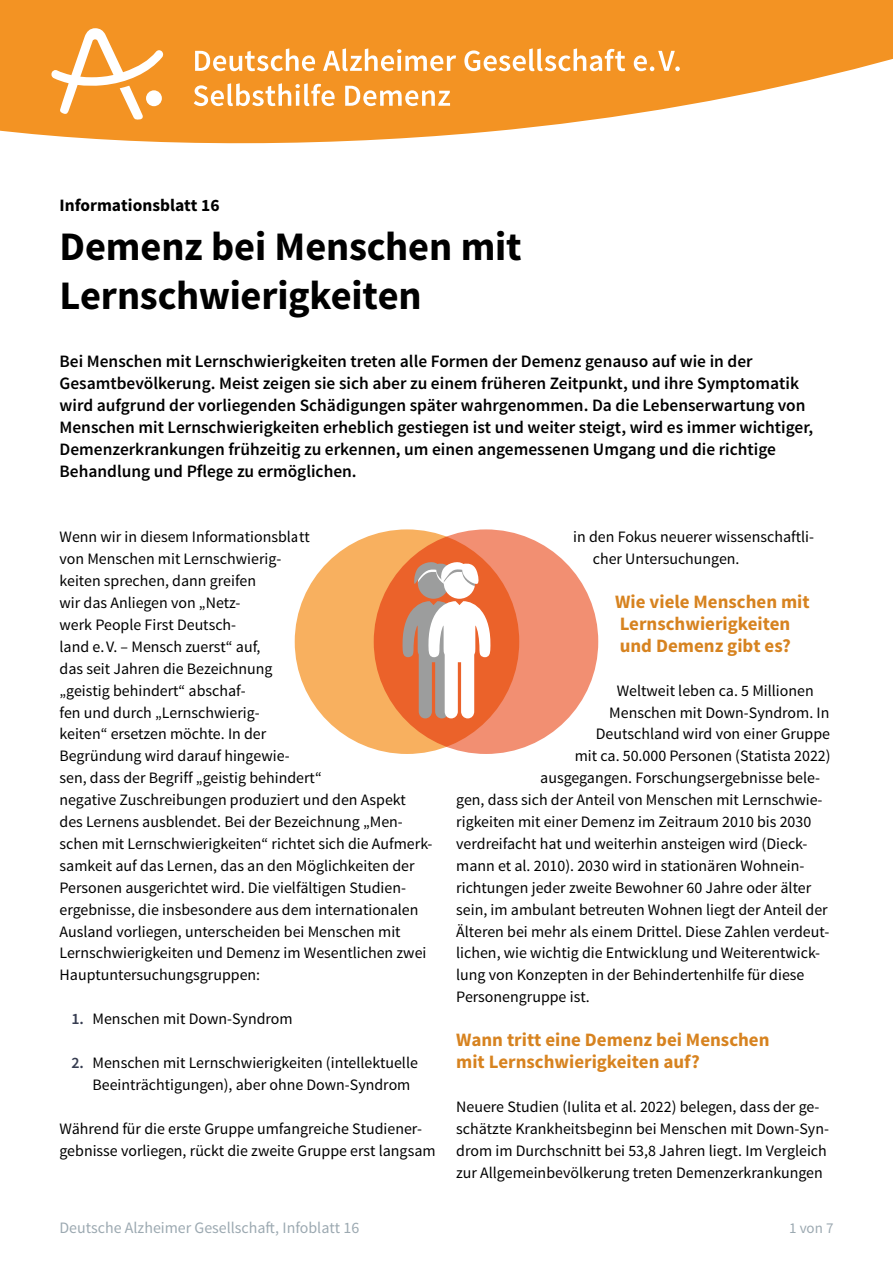
<style>
.page{position:relative;width:893px;height:1263px;background:#fff}
.page>*{position:absolute;margin:0;border:0;box-sizing:border-box;transform-origin:0 0}
.Headline_27{font:700 40.5px/48.8px "Source Sans Pro";letter-spacing:-.005em;color:#000}
.Zwischenüberschrift_grösser{font:700 18.9px/21.9px "Source Sans Pro";color:#d78320}
.zusammenfassung{font:600 17.4px/21.9px "Source Sans Pro";color:#000}
.Zwischenüberschrift_Infoblätter{font:700 17.4px "Source Sans Pro";color:#000}
.fließtext_ohne-Abstand{font:15.9px/21.9px "Source Sans Pro";color:#000}
.fließtext_ohne_3trenn{font:15.9px/21.9px "Source Sans Pro";color:#000}
.t1{font:15.9px "Source Sans Pro";color:#9ca9b1}
.t2{font:15px "Source Sans Pro";color:#9ca9b1}
.s1{font-weight:600;color:#363c50}
</style>
<div class="page">
<svg style="left:0;top:0;width:893px;height:143px;fill:#f39323"></svg>
<svg style="left:51px;top:28px;width:112px;height:92px"></svg>
<svg style="left:195px;top:48px;width:120px;height:23px"></svg>
<svg style="left:323px;top:48px;width:133px;height:23px"></svg>
<svg style="left:464px;top:48px;width:161px;height:23px"></svg>
<svg style="left:634px;top:51px;width:46px;height:20px"></svg>
<svg style="left:194px;top:83px;width:141px;height:23px"></svg>
<svg style="left:345px;top:86px;width:105px;height:20px"></svg>
<div style="left:295px;top:529px;width:224px;height:225px;background:#f8b05f;border-radius:50%"></div>
<svg style="left:374px;top:529px;width:224px;height:225px;background:#ef7f59"></svg>
<div style="left:418px;top:567px;width:31px;height:32px;background:#9c9d9d;border-radius:50%"></div>
<svg style="left:401px;top:601px;width:91px;height:117px;background:#deb19f"></svg>
<div style="left:444px;top:567px;width:31px;height:32px;background:#fff;border-radius:50%"></div>
<svg style="left:413px;top:560px;width:66px;height:28px"></svg>
<p class="Zwischenüberschrift_Infoblätter" style="left:60px;top:194px;width:162px">Informationsblatt 16</p>
<h2 class="Headline_27" style="left:60px;top:224px;width:464px">Demenz bei Menschen mit<br>Lernschwierigkeiten</h2>
<p class="zusammenfassung" style="left:60px;top:351px;width:755px">Bei Menschen mit Lernschwierigkeiten treten alle Formen der Demenz genauso auf wie in der Gesamtbevölkerung. Meist zeigen sie sich aber zu einem früheren Zeitpunkt, und ihre Symptomatik wird aufgrund der vorliegenden Schädigungen später wahrgenommen. Da die Lebenserwartung von Menschen mit Lernschwierigkeiten erheblich gestiegen ist und weiter steigt, wird es immer wichtiger, Demenzerkrankungen frühzeitig zu erkennen, um einen angemessenen Umgang und die richtige Behandlung und Pflege zu ermöglichen.</p>
<p class="fließtext_ohne-Abstand" style="left:60px;top:526px;width:374px">Wenn wir in diesem Informationsblatt<br>von Menschen mit Lernschwierig-<br>keiten sprechen, dann greifen<br>wir das Anliegen von „Netz-<br>werk People First Deutsch-<br>land e.V. – Mensch zuerst“ auf,<br>das seit Jahren die Bezeichnung<br>„geistig behindert“ abschaf-<br>fen und durch „Lernschwierig-<br>keiten“ ersetzen möchte. In der<br>Begründung wird darauf hingewie-<br>sen, dass der Begriff „geistig behindert“<br>negative Zuschreibungen produziert und den Aspekt des Lernens ausblendet. Bei der Bezeichnung „Men&shy;schen mit Lernschwierigkeiten“ richtet sich die Aufmerk&shy;samkeit auf das Lernen, das an den Möglichkeiten der Personen ausgerichtet wird. Die vielfältigen Studien&shy;ergebnisse, die insbesondere aus dem internationalen Ausland vorliegen, unterscheiden bei Menschen mit Lernschwierigkeiten und Demenz im Wesentlichen zwei Hauptuntersuchungsgruppen:</p>
<p class="fließtext_ohne-Abstand" style="left:71px;top:1008px;width:223px"><span class="s1">1.</span> Menschen mit Down-Syndrom</p>
<p class="fließtext_ohne-Abstand" style="left:93px;top:1052px;width:327px;text-indent:-21px"><span class="s1">2.</span> Menschen mit Lernschwierigkeiten (intellektuelle<br>Beeinträchtigungen), aber ohne Down-Syndrom</p>
<p class="fließtext_ohne_3trenn" style="left:60px;top:1118px;width:378px">Während für die erste Gruppe umfangreiche Studiener&shy;gebnisse vorliegen, rückt die zweite Gruppe erst langsam</p>
<p class="fließtext_ohne_3trenn" style="left:593px;top:526px;width:223px;text-indent:-19px">in den Fokus neuerer wissenschaftli&shy;cher Untersuchungen.</p>
<p class="Zwischenüberschrift_grösser" style="left:615px;top:591px;width:196px">Wie viele Menschen mit<br>Lernschwierigkeiten und Demenz gibt es?</p>
<p class="fließtext_ohne-Abstand" style="left:617px;top:680px;width:199px">Weltweit leben ca. 5 Millionen</p>
<p class="fließtext_ohne-Abstand" style="left:609px;top:702px;width:222px">Menschen mit Down-Syndrom. In</p>
<p class="fließtext_ohne-Abstand" style="left:596px;top:723px;width:236px">Deutschland wird von einer Gruppe</p>
<p class="fließtext_ohne-Abstand" style="left:575px;top:745px;width:257px">mit ca. 50.000 Personen (Statista 2022)</p>
<p class="fließtext_ohne-Abstand" style="left:540px;top:767px;width:281px">ausgegangen. Forschungsergebnisse bele-</p>
<p class="fließtext_ohne-Abstand" style="left:456px;top:789px;width:368px">gen, dass sich der Anteil von Menschen mit Lernschwie-</p>
<p class="fließtext_ohne-Abstand" style="left:456px;top:811px;width:357px">rigkeiten mit einer Demenz im Zeitraum 2010 bis 2030</p>
<p class="fließtext_ohne-Abstand" style="left:456px;top:833px;width:353px">verdreifacht hat und weiterhin ansteigen wird (Dieck-</p>
<p class="fließtext_ohne-Abstand" style="left:456px;top:855px;width:350px">mann et al. 2010). 2030 wird in stationären Wohnein-</p>
<p class="fließtext_ohne-Abstand" style="left:456px;top:877px;width:357px">richtungen jeder zweite Bewohner 60 Jahre oder älter</p>
<p class="fließtext_ohne-Abstand" style="left:456px;top:899px;width:373px">sein, im ambulant betreuten Wohnen liegt der Anteil der</p>
<p class="fließtext_ohne-Abstand" style="left:456px;top:920px;width:375px">Älteren bei mehr als einem Drittel. Diese Zahlen verdeut-</p>
<p class="fließtext_ohne-Abstand" style="left:456px;top:942px;width:365px">lichen, wie wichtig die Entwicklung und Weiterentwick-</p>
<p class="fließtext_ohne-Abstand" style="left:456px;top:964px;width:350px">lung von Konzepten in der Behindertenhilfe für diese</p>
<p class="fließtext_ohne-Abstand" style="left:456px;top:986px;width:135px">Personengruppe ist.</p>
<p class="Zwischenüberschrift_grösser" style="left:456px;top:1029px;width:315px">Wann tritt eine Demenz bei Menschen mit Lernschwierigkeiten auf?</p>
<p class="fließtext_ohne-Abstand" style="left:456px;top:1096px;width:374px">Neuere Studien (Iulita et al. 2022) belegen, dass der ge&shy;schätzte Krankheitsbeginn bei Menschen mit Down-Syn&shy;drom im Durchschnitt bei 53,8 Jahren liegt. Im Vergleich zur Allgemeinbevölkerung treten Demenzerkrankungen</p>
<p class="t1" style="left:60px;top:1218px;width:301px">Deutsche Alzheimer Gesellschaft, Infoblatt 16</p>
<p class="t2" style="left:789px;top:1219px;width:46px">1 von 7</p>
</div>
